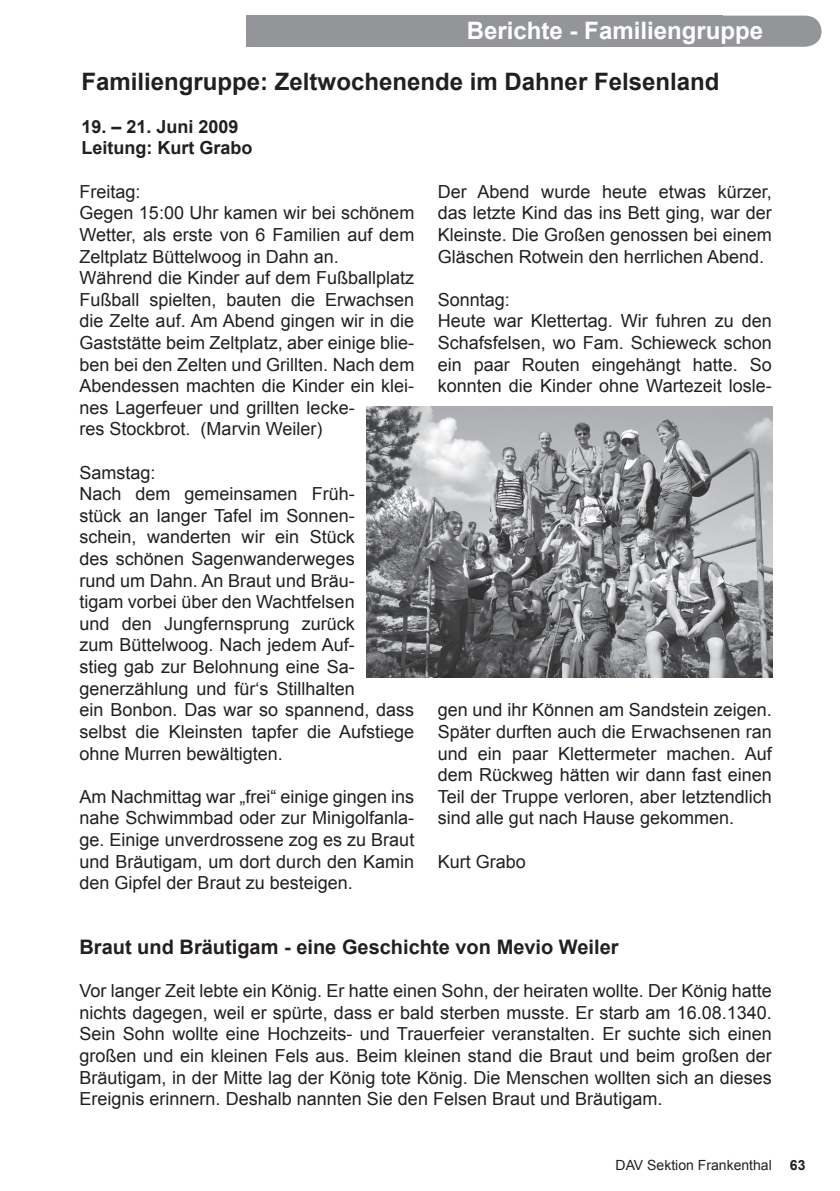
<style>
.page{position:relative;width:840px;height:1191px;background:#fff}
.page>*{position:absolute;margin:0;border:0;box-sizing:border-box;transform-origin:0 0}
.t1{font:700 24px "Arial";color:#231f20}
.t2{font:700 24px "Arial";color:#fff}
.t3{font:700 20px "Arial";color:#231f20}
.t4{font:18px/21.6px "Arial";color:#231f20;text-align:justify}
.t5{font:700 18px/21.6px "Arial";color:#231f20}
.t6{font:14px "Arial";color:#231f20}
.t7{font:700 14px "Arial";color:#231f20}
</style>
<div class="page">
<div style="left:721px;top:16px;width:100px;height:31px;background:#939598"></div>
<div style="left:246px;top:16px;width:475px;height:31px;background:#939598"></div>
<img style="left:366px;top:407px;width:406px;height:270px">
<h1 class="t2" style="left:466px;top:18px;width:298px">Berichte - Familiengruppe</h1>
<h1 class="t1" style="left:81px;top:68px;width:639px">Familiengruppe: Zeltwochenende im Dahner Felsenland</h1>
<p class="t5" style="left:81px;top:116px;width:172px">19. – 21. Juni 2009<br>Leitung: Kurt Grabo</p>
<p class="t4" style="left:437px;top:181px;width:335px">Der Abend wurde heute etwas kürzer, das letzte Kind das ins Bett ging, war der Kleinste. Die Großen genossen bei einem Gläschen Rotwein den herrlichen Abend.</p>
<p class="t4" style="left:437px;top:289px;width:335px;text-align:left">Sonntag:<br>Heute war Klettertag. Wir fuhren zu den Schafsfelsen, wo Fam. Schieweck schon ein paar Routen eingehängt hatte. So konnten die Kinder ohne Wartezeit losle-</p>
<p class="t4" style="left:79px;top:181px;width:336px;text-align:left">Freitag:<br>Gegen 15:00 Uhr kamen wir bei schönem Wetter, als erste von 6 Familien auf dem Zeltplatz Büttelwoog in Dahn an.<br>Während die Kinder auf dem Fußballplatz Fußball spielten, bauten die Erwachsen die Zelte auf. Am Abend gingen wir in die Gaststätte beim Zeltplatz, aber einige blie&shy;ben bei den Zelten und Grillten. Nach dem Abendessen machten die Kinder ein klei&shy;nes Lagerfeuer und grillten lecke-<br>res Stockbrot. (Marvin Weiler)</p>
<p class="t4" style="left:79px;top:461px;width:336px;text-align:left">Samstag:<br>Nach dem gemeinsamen Früh-<br>stück an langer Tafel im Sonnen&shy;schein, wanderten wir ein Stück<br>des schönen Sagenwanderweges<br>rund um Dahn. An Braut und Bräu-<br>tigam vorbei über den Wachtfelsen<br>und den Jungfernsprung zurück<br>zum Büttelwoog. Nach jedem Auf-<br>stieg gab zur Belohnung eine Sa&shy;generzählung und für‘s Stillhalten<br>ein Bonbon. Das war so spannend, dass selbst die Kleinsten tapfer die Aufstiege ohne Murren bewältigten.</p>
<p class="t4" style="left:79px;top:785px;width:336px">Am Nachmittag war „frei“ einige gingen ins nahe Schwimmbad oder zur Minigolfanla&shy;ge. Einige unverdrossene zog es zu Braut und Bräutigam, um dort durch den Kamin den Gipfel der Braut zu besteigen.</p>
<p class="t4" style="left:437px;top:699px;width:335px">gen und ihr Können am Sandstein zeigen.<br>Später durften auch die Erwachsenen ran und ein paar Klettermeter machen. Auf dem Rückweg hätten wir dann fast einen Teil der Truppe verloren, aber letztendlich sind alle gut nach Hause gekommen.</p>
<p class="t4" style="left:437px;top:850px;width:90px">Kurt Grabo</p>
<p class="t3" style="left:79px;top:936px;width:540px">Braut und Bräutigam - eine Geschichte von Mevio Weiler</p>
<p class="t4" style="left:79px;top:980px;width:693px">Vor langer Zeit lebte ein König. Er hatte einen Sohn, der heiraten wollte. Der König hatte nichts dagegen, weil er spürte, dass er bald sterben musste. Er starb am 16.08.1340.<br>Sein Sohn wollte eine Hochzeits- und Trauerfeier veranstalten. Er suchte sich einen großen und ein kleinen Fels aus. Beim kleinen stand die Braut und beim großen der Bräutigam, in der Mitte lag der König tote König. Die Menschen wollten sich an dieses Ereignis erinnern. Deshalb nannten Sie den Felsen Braut und Bräutigam.</p>
<p class="t6" style="left:615px;top:1157px;width:158px">DAV Sektion Frankenthal</p>
<p class="t7" style="left:789px;top:1157px;width:17px">63</p>
</div>
